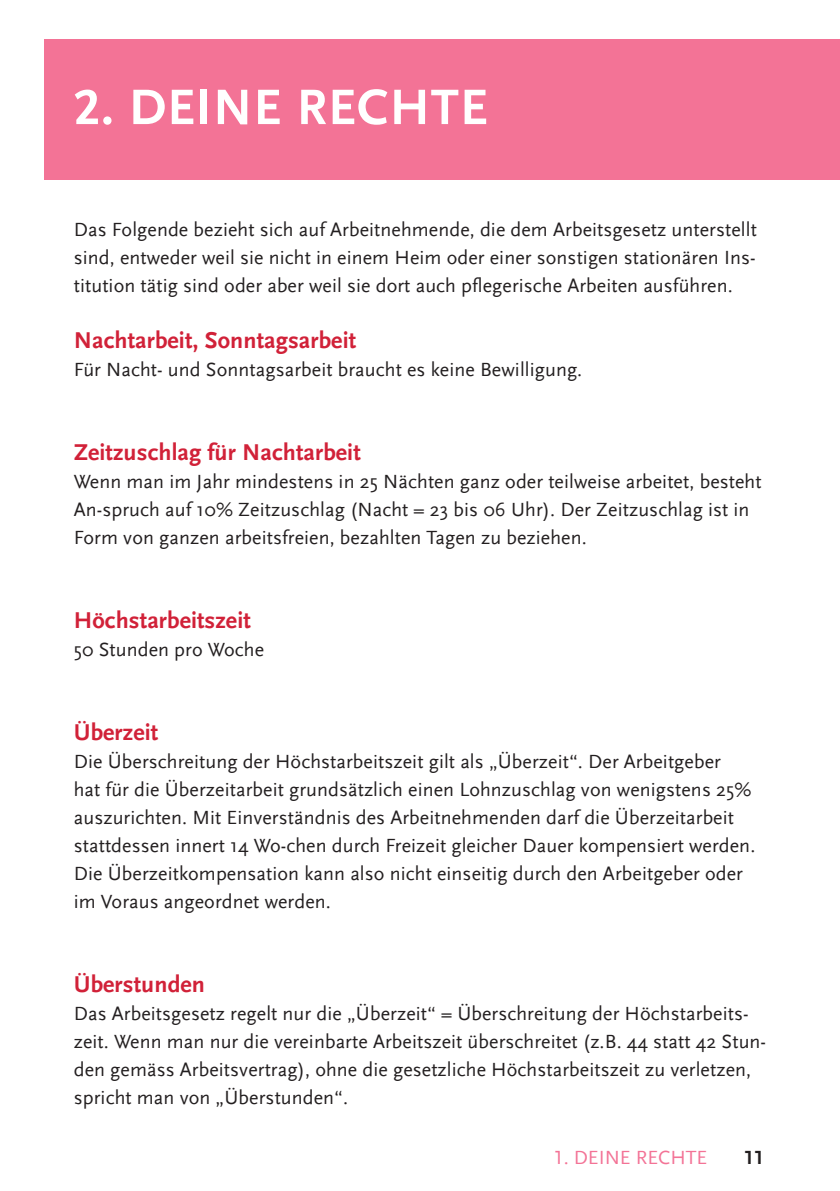
<style>
.page{position:relative;width:840px;height:1191px;background:#fff}
.page>*{position:absolute;margin:0;border:0;box-sizing:border-box;transform-origin:0 0}
.t1{font:700 52px "Scala Sans LF";letter-spacing:.02em;color:#fff}
.t2{font:700 24px "Scala Sans";letter-spacing:.005em;color:#d12138}
.t3{font:20px/28px "Scala Sans";letter-spacing:.005em;color:#231f20}
.t4{font:20px "Scala Sans LF Caps";color:#f37396}
.t5{font:700 20px "Scala Sans LF";color:#231f20}
</style>
<div class="page">
<div style="left:44px;top:40px;width:795px;height:140px;background:#f37396"></div>
<h1 class="t1" style="left:74px;top:78px;width:415px">2. DEINE RECHTE</h1>
<p class="t3" style="left:74px;top:216px;width:684px;text-align:justify">Das Folgende bezieht sich auf Arbeitnehmende, die dem Arbeitsgesetz unterstellt sind, entweder weil sie nicht in einem Heim oder einer sonstigen stationären Ins&shy;titution tätig sind oder aber weil sie dort auch pflegerische Arbeiten ausführen.</p>
<p class="t2" style="left:74px;top:327px;width:284px">Nachtarbeit, Sonntagsarbeit</p>
<p class="t3" style="left:74px;top:356px;width:509px">Für Nacht- und Sonntagsarbeit braucht es keine Bewilligung.</p>
<p class="t2" style="left:74px;top:439px;width:288px">Zeitzuschlag für Nachtarbeit</p>
<p class="t3" style="left:74px;top:468px;width:689px">Wenn man im Jahr mindestens in 25 Nächten ganz oder teilweise arbeitet, besteht<br>An-spruch auf 10% Zeitzuschlag (Nacht = 23 bis 06 Uhr). Der Zeitzuschlag ist in<br>Form von ganzen arbeitsfreien, bezahlten Tagen zu beziehen.</p>
<p class="t2" style="left:74px;top:607px;width:178px">Höchstarbeitszeit</p>
<p class="t3" style="left:74px;top:636px;width:192px">50 Stunden pro Woche</p>
<p class="t2" style="left:74px;top:719px;width:86px">Überzeit</p>
<p class="t3" style="left:74px;top:748px;width:682px">Die Überschreitung der Höchstarbeitszeit gilt als „Überzeit“. Der Arbeitgeber<br>hat für die Überzeitarbeit grundsätzlich einen Lohnzuschlag von wenigstens 25% auszurichten. Mit Einverständnis des Arbeitnehmenden darf die Überzeitarbeit stattdessen innert 14 Wo-chen durch Freizeit gleicher Dauer kompensiert werden.<br>Die Überzeitkompensation kann also nicht einseitig durch den Arbeitgeber oder im Voraus angeordnet werden.</p>
<p class="t2" style="left:74px;top:971px;width:133px">Überstunden</p>
<p class="t3" style="left:74px;top:1000px;width:693px">Das Arbeitsgesetz regelt nur die „Überzeit“ = Überschreitung der Höchstarbeits&shy;zeit. Wenn man nur die vereinbarte Arbeitszeit überschreitet (z.B. 44 statt 42 Stun&shy;den gemäss Arbeitsvertrag), ohne die gesetzliche Höchstarbeitszeit zu verletzen, spricht man von „Überstunden“.</p>
<p class="t4" style="left:553px;top:1146px;width:155px">1. DEINE RECHTE</p>
<p class="t5" style="left:744px;top:1146px;width:21px">11</p>
</div>
